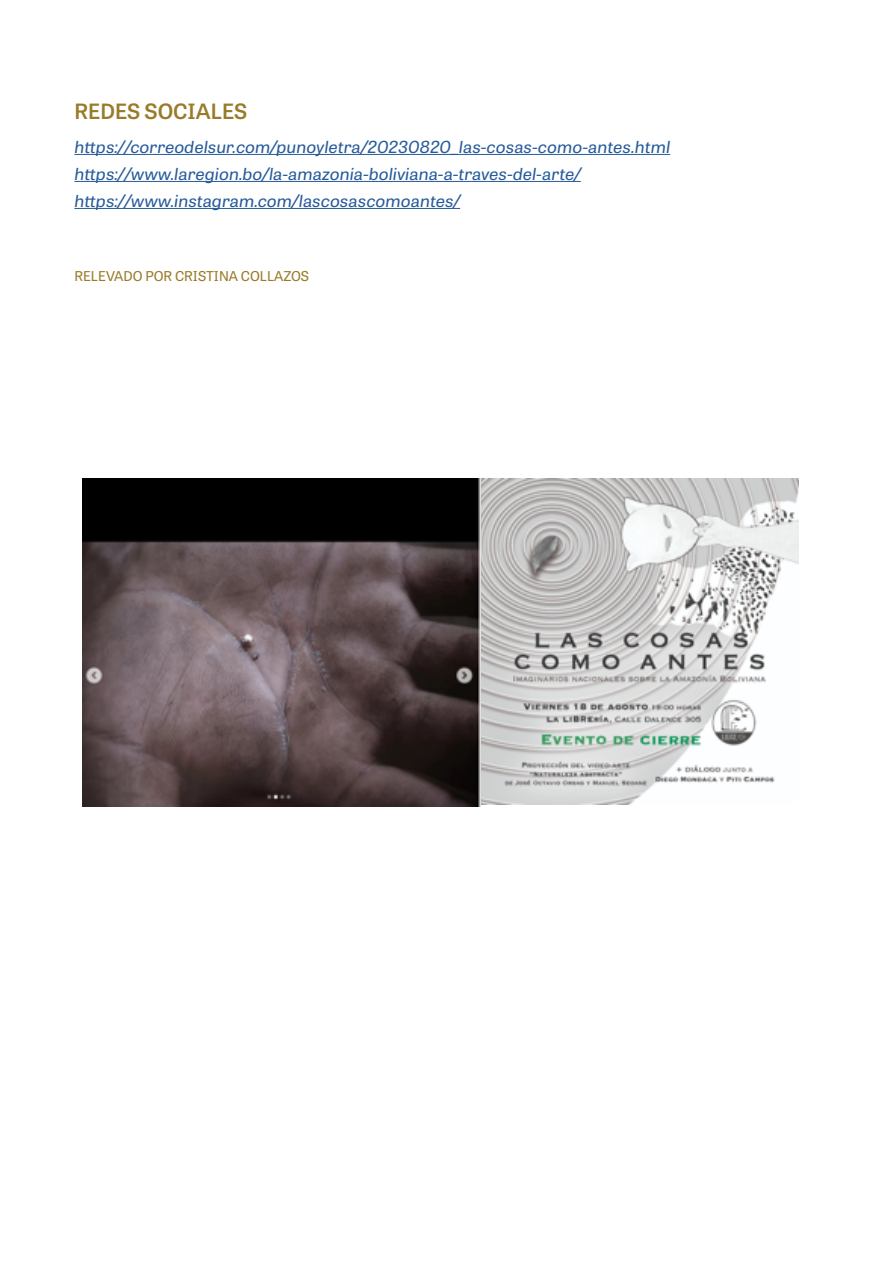
<style>
.page{position:relative;width:893px;height:1263px;background:#fff}
.page>*{position:absolute;margin:0;border:0;box-sizing:border-box;transform-origin:0 0}
.t1{font:600 21px "Tablet Gothic Wide";color:#997b29}
.t2{font:italic 16.5px/27px "Tablet Gothic Wide";letter-spacing:.01em;color:#275b9b}
.t3{font:13.5px "Tablet Gothic Wide";color:#997b29}
</style>
<div class="page">
<hr style="left:74px;top:154px;width:596px;height:1px;background:#275b9b">
<hr style="left:74px;top:181px;width:507px;height:1px;background:#275b9b">
<hr style="left:74px;top:208px;width:386px;height:1px;background:#275b9b">
<img style="left:480px;top:478px;width:319px;height:327px">
<img style="left:83px;top:478px;width:397px;height:329px">
<p class="t1" style="left:74px;top:97px;width:174px">REDES SOCIALES</p>
<p class="t2" style="left:74px;top:133px;width:597px">https://correodelsur.com/punoyletra/20230820_las-cosas-como-antes.html https://www.laregion.bo/la-amazonia-boliviana-a-traves-del-arte/ https://www.instagram.com/lascosascomoantes/</p>
<p class="t3" style="left:74px;top:266px;width:236px">RELEVADO POR CRISTINA COLLAZOS</p>
</div>
